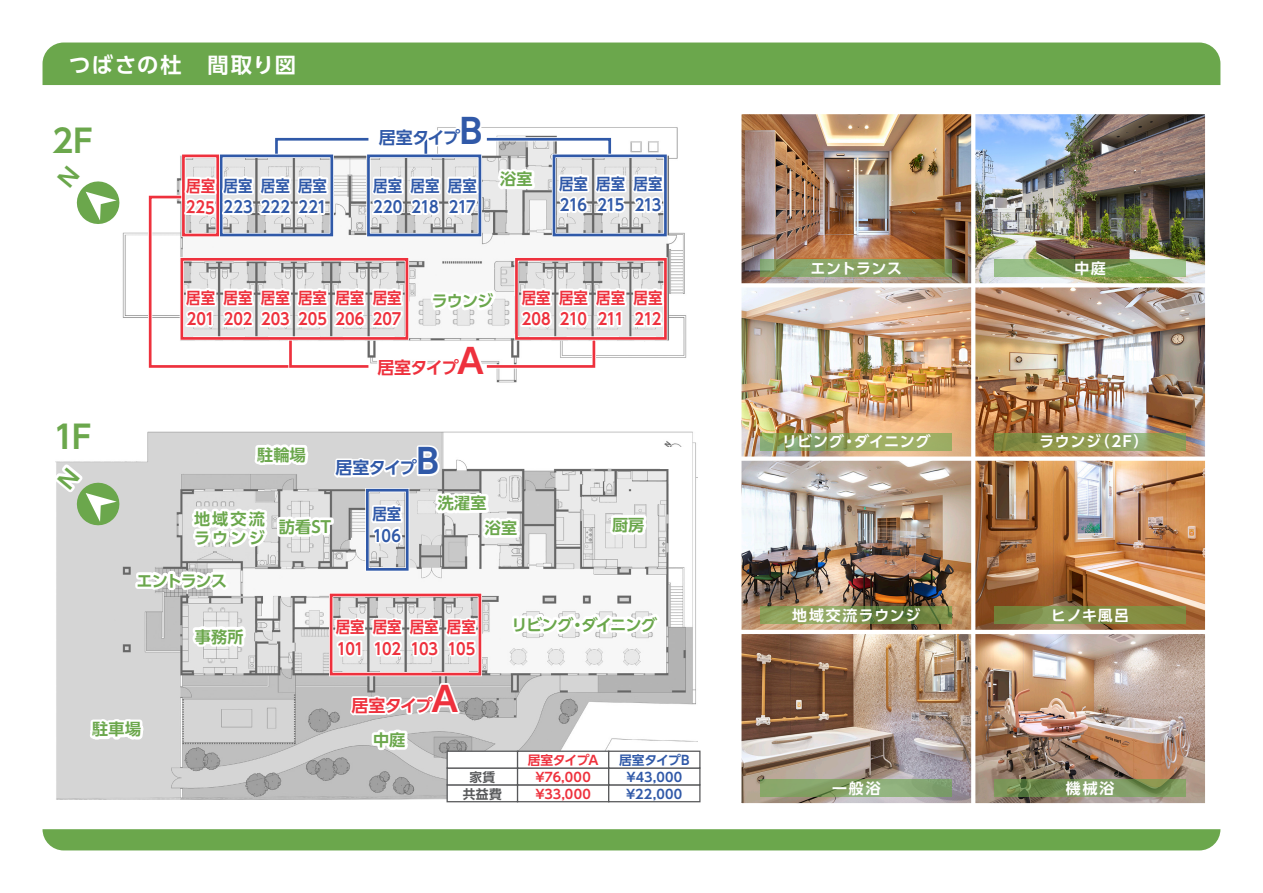
<style>
.page{position:relative;width:1263px;height:893px;background:#fff}
.page>*{position:absolute;margin:0;border:0;box-sizing:border-box;transform-origin:0 0}
.t1{font:700 31.95px "UD Shin Go Pr 6 N De";color:#6ba74c}
.t2{font:700 21.3px "UD Shin Go Pr 6 N De";letter-spacing:.07em;color:#fff}
.t3{font:700 16.95px "UD Shin Go Pr 6 N De";letter-spacing:-.055em;color:#ee313d}
.t4{font:700 16.95px "UD Shin Go Pr 6 N De";letter-spacing:-.055em;color:#3059a8}
.t5{font:700 16.05px/21.5px "UD Shin Go Pr 6 N De";color:#ee313d;scale:.9 1}
.t6{font:700 16.05px/21.5px "UD Shin Go Pr 6 N De";color:#3059a8;scale:.9 1}
.t7{font:700 16.05px "UD Shin Go Pr 6 N De";color:#6ba74c}
.t8{font:700 16.05px "UD Shin Go Pr 6 N De";letter-spacing:-.055em;color:#6ba74c}
.t9{font:700 16.05px/18.8px "UD Shin Go Pr 6 N De";letter-spacing:.13em;color:#6ba74c}
.t10{font:700 14.85px "UD Shin Go Pr 6 N De";letter-spacing:.055em;color:#fff}
.t11{font:700 14.85px "UD Shin Go Pr 6 N De";letter-spacing:.095em;color:#fff}
.t12{font:700 12.75px "UD Shin Go Pr 6 N De";letter-spacing:-.005em;color:#ee313d}
.t13{font:700 12.75px "UD Shin Go Pr 6 N De";letter-spacing:.02em;color:#3059a8}
.t14{font:700 12.75px "UD Shin Go Pr 6 N De";color:#57585a}
.s1{font-size:34.05px}
</style>
<div class="page">
<img style="left:122px;top:127px;width:565px;height:231px">
<img style="left:56px;top:431px;width:641px;height:369px">
<div style="left:330px;top:594px;width:151px;height:81px;border:3px solid #ee313d"></div>
<svg style="left:86px;top:715px;width:61px;height:29px"></svg>
<svg style="left:369px;top:727px;width:43px;height:29px"></svg>
<svg style="left:347px;top:678px;width:116px;height:41px"></svg>
<svg style="left:133px;top:127px;width:536px;height:532px"></svg>
<div style="left:660px;top:447px;width:26px;height:22px;background:#fff"></div>
<img style="left:742px;top:115px;width:462px;height:687px">
<svg style="left:761px;top:260px;width:191px;height:17px;background:#87a063"></svg>
<svg style="left:994px;top:260px;width:192px;height:17px;background:#85a966"></svg>
<svg style="left:761px;top:433px;width:191px;height:17px;background:#94a862"></svg>
<svg style="left:994px;top:433px;width:192px;height:17px;background:#8b9852"></svg>
<svg style="left:761px;top:606px;width:191px;height:17px;background:#7c924f"></svg>
<svg style="left:994px;top:606px;width:192px;height:17px;background:#7f8d45"></svg>
<svg style="left:761px;top:780px;width:191px;height:17px;background:#86a56e"></svg>
<svg style="left:994px;top:780px;width:192px;height:17px;background:#789459"></svg>
<svg style="left:971px;top:115px;width:4px;height:687px"></svg>
<svg style="left:742px;top:283px;width:462px;height:4px"></svg>
<div style="left:733px;top:456px;width:480px;height:5px;background:#fff"></div>
<hr style="left:733px;top:630px;width:480px;height:4px;background:#fff">
<div style="left:737px;top:110px;width:472px;height:697px;border:4px solid #fff"></div>
<div style="left:446px;top:784px;width:72px;height:18px;background:#fff;border:1px solid #57585a"></div>
<div style="left:517px;top:784px;width:92px;height:18px;background:#fff;border:1px solid #57585a"></div>
<div style="left:608px;top:784px;width:92px;height:18px;background:#fff;border:1px solid #57585a"></div>
<div style="left:446px;top:767px;width:72px;height:18px;background:#fff;border:1px solid #57585a"></div>
<div style="left:517px;top:767px;width:92px;height:18px;background:#fff;border:1px solid #57585a"></div>
<div style="left:608px;top:767px;width:92px;height:18px;background:#fff;border:1px solid #57585a"></div>
<div style="left:446px;top:751px;width:72px;height:18px;background:#fff;border:1px solid #57585a"></div>
<div style="left:517px;top:751px;width:92px;height:18px;background:#fff;border:1px solid #57585a"></div>
<div style="left:608px;top:751px;width:92px;height:18px;background:#fff;border:1px solid #57585a"></div>
<div style="left:43px;top:43px;width:1177px;height:42px;background:#6ba74c"></div>
<div style="left:43px;top:829px;width:1177px;height:21px;background:#6ba74c"></div>
<svg style="left:76px;top:181px;width:44px;height:43px"></svg>
<svg style="left:55px;top:460px;width:67px;height:68px"></svg>
<h2 class="t2" style="left:69px;top:48px;width:228px">つばさの杜　間取り図</h2>
<h1 class="t1" style="left:52px;top:114px;width:42px">2F</h1>
<p class="t4" style="left:379px;top:124px;width:105px">居室タイプ<span class="s1">B</span></p>
<p class="t5" style="left:186px;top:174px;width:34px;rotate:1deg">居室<br>225</p>
<p class="t6" style="left:223px;top:174px;width:34px">居室<br>223</p>
<p class="t6" style="left:261px;top:174px;width:34px">居室<br>222</p>
<p class="t6" style="left:298px;top:174px;width:34px">居室<br>221</p>
<p class="t6" style="left:373px;top:174px;width:34px">居室<br>220</p>
<p class="t6" style="left:411px;top:174px;width:34px">居室<br>218</p>
<p class="t6" style="left:448px;top:174px;width:34px">居室<br>217</p>
<p class="t7" style="left:500px;top:166px;width:34px">浴室</p>
<p class="t6" style="left:559px;top:172px;width:34px">居室<br>216</p>
<p class="t6" style="left:596px;top:172px;width:34px">居室<br>215</p>
<p class="t6" style="left:634px;top:172px;width:34px">居室<br>213</p>
<h1 class="t1" style="left:53px;top:411px;width:40px">1F</h1>
<p class="t5" style="left:186px;top:286px;width:34px">居室<br>201</p>
<p class="t5" style="left:224px;top:286px;width:34px">居室<br>202</p>
<p class="t5" style="left:261px;top:286px;width:34px">居室<br>203</p>
<p class="t5" style="left:298px;top:286px;width:34px">居室<br>205</p>
<p class="t5" style="left:335px;top:286px;width:34px">居室<br>206</p>
<p class="t5" style="left:373px;top:286px;width:34px">居室<br>207</p>
<p class="t5" style="left:522px;top:286px;width:34px">居室<br>208</p>
<p class="t5" style="left:559px;top:286px;width:34px">居室<br>210</p>
<p class="t5" style="left:596px;top:286px;width:34px">居室<br>211</p>
<p class="t5" style="left:634px;top:286px;width:34px">居室<br>212</p>
<p class="t7" style="left:432px;top:288px;width:63px">ラウンジ</p>
<p class="t3" style="left:377px;top:354px;width:108px">居室タイプ<span class="s1">A</span></p>
<p class="t7" style="left:257px;top:442px;width:50px">駐輪場</p>
<p class="t4" style="left:336px;top:454px;width:105px">居室タイプ<span class="s1">B</span></p>
<p class="t9" style="left:194px;top:509px;width:72px">地域交流ラウンジ</p>
<p class="t7" style="left:137px;top:567px;width:92px">エントランス</p>
<p class="t7" style="left:438px;top:490px;width:50px">洗濯室</p>
<p class="t6" style="left:372px;top:503px;width:34px">居室<br>106</p>
<p class="t7" style="left:279px;top:514px;width:54px">訪看ST</p>
<p class="t7" style="left:485px;top:515px;width:34px">浴室</p>
<p class="t7" style="left:612px;top:512px;width:34px">厨房</p>
<p class="t7" style="left:195px;top:623px;width:50px">事務所</p>
<p class="t5" style="left:336px;top:616px;width:34px">居室<br>101</p>
<p class="t3" style="left:352px;top:692px;width:108px">居室タイプ<span class="s1">A</span></p>
<p class="t5" style="left:373px;top:616px;width:34px">居室<br>102</p>
<p class="t5" style="left:410px;top:616px;width:34px">居室<br>103</p>
<p class="t5" style="left:447px;top:616px;width:34px">居室<br>105</p>
<p class="t8" style="left:512px;top:612px;width:147px">リビング・ダイニング</p>
<p class="t7" style="left:92px;top:716px;width:50px">駐車場</p>
<p class="t7" style="left:373px;top:727px;width:34px">中庭</p>
<p class="t12" style="left:528px;top:750px;width:72px">居室タイプA</p>
<p class="t13" style="left:619px;top:750px;width:72px">居室タイプB</p>
<p class="t10" style="left:810px;top:256px;width:93px">エントランス</p>
<p class="t10" style="left:1074px;top:256px;width:33px">中庭</p>
<p class="t10" style="left:782px;top:430px;width:150px">リビング・ダイニング</p>
<p class="t10" style="left:1039px;top:430px;width:110px">ラウンジ（2F）</p>
<p class="t11" style="left:792px;top:603px;width:130px">地域交流ラウンジ</p>
<p class="t10" style="left:1051px;top:603px;width:79px">ヒノキ風呂</p>
<p class="t14" style="left:469px;top:767px;width:27px">家賃</p>
<p class="t12" style="left:535px;top:767px;width:57px">¥76,000</p>
<p class="t13" style="left:626px;top:767px;width:57px">¥43,000</p>
<p class="t14" style="left:463px;top:783px;width:41px">共益費</p>
<p class="t12" style="left:535px;top:783px;width:57px">¥33,000</p>
<p class="t13" style="left:626px;top:783px;width:58px">¥22,000</p>
<p class="t10" style="left:832px;top:776px;width:50px">一般浴</p>
<p class="t10" style="left:1066px;top:776px;width:50px">機械浴</p>
</div>
